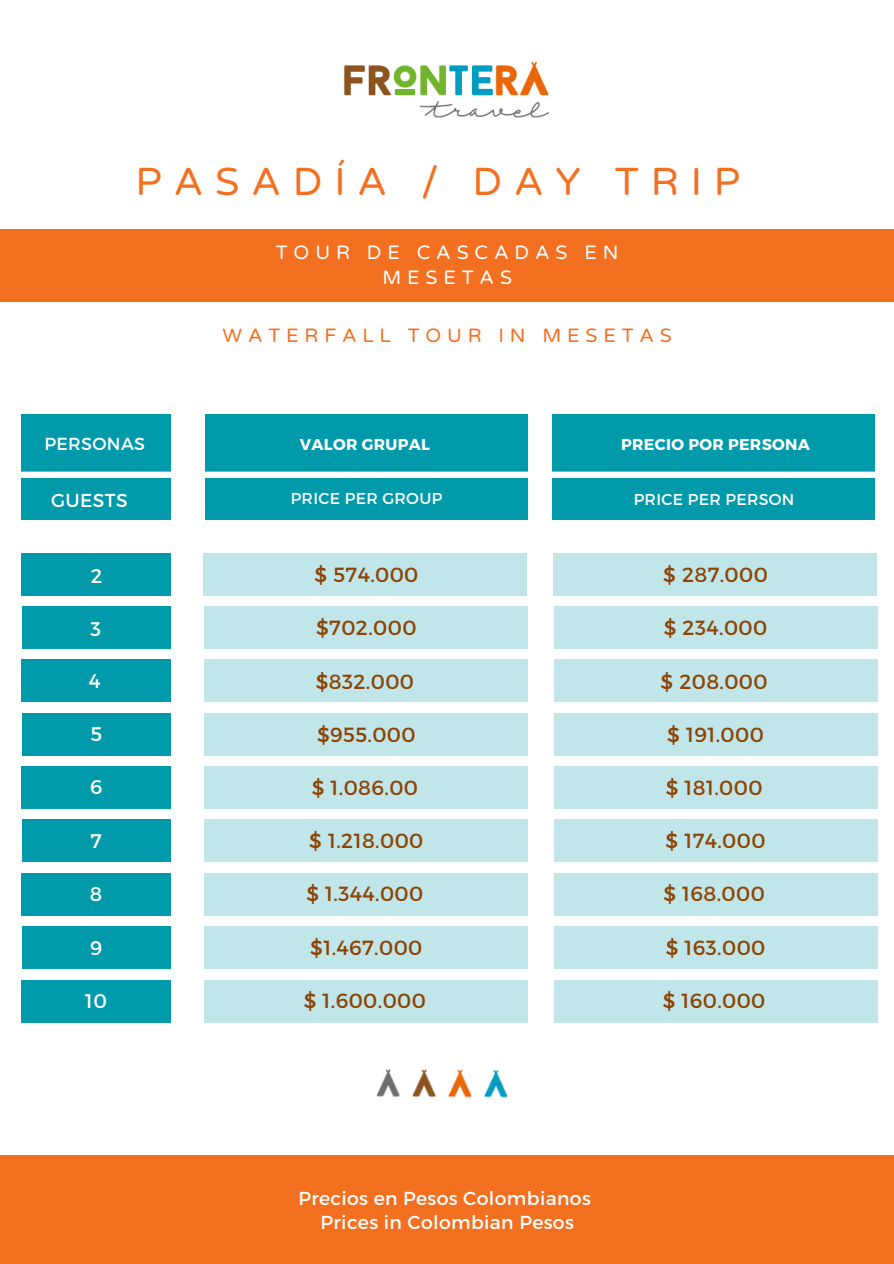
<style>
.page{position:relative;width:894px;height:1264px;background:#fff}
.page>*{position:absolute;margin:0;border:0;box-sizing:border-box;transform-origin:0 0}
.t1{font:39.45px "Varela Round";letter-spacing:.3em;color:#f37021}
.t2{font:20.4px "Montserrat";letter-spacing:.02em;color:#8d4404}
.t3{font:19.65px "Montserrat";color:#fff}
.t4{font:19.5px/24.5px "Varela Round";letter-spacing:.3em;color:#fff;text-align:center}
.t5{font:19.5px "Varela Round";letter-spacing:.3em;color:#f37021}
.t6{font:18.75px "Montserrat";letter-spacing:.02em;color:#fff}
.t7{font:17.4px "Montserrat";letter-spacing:.02em;color:#fff}
.t8{font:700 15.75px "Montserrat";letter-spacing:.02em;color:#fff}
.t9{font:15.75px "Montserrat";letter-spacing:.02em;color:#fff}
</style>
<div class="page">
<img style="left:344px;top:61px;width:205px;height:57px">
<div style="left:552px;top:414px;width:322px;height:106px;background:#009aab"></div>
<div style="left:22px;top:606px;width:149px;height:43px;background:#009aab"></div>
<div style="left:21px;top:659px;width:150px;height:43px;background:#009aab"></div>
<div style="left:554px;top:606px;width:323px;height:43px;background:#c0e6ea"></div>
<div style="left:554px;top:659px;width:323px;height:43px;background:#c0e6ea"></div>
<div style="left:22px;top:712px;width:149px;height:43px;background:#009aab"></div>
<div style="left:21px;top:766px;width:150px;height:42px;background:#009aab"></div>
<div style="left:554px;top:712px;width:323px;height:43px;background:#c0e6ea"></div>
<div style="left:554px;top:766px;width:323px;height:42px;background:#c0e6ea"></div>
<div style="left:22px;top:819px;width:149px;height:43px;background:#009aab"></div>
<div style="left:21px;top:872px;width:150px;height:43px;background:#009aab"></div>
<div style="left:554px;top:819px;width:323px;height:43px;background:#c0e6ea"></div>
<div style="left:554px;top:872px;width:323px;height:43px;background:#c0e6ea"></div>
<div style="left:21px;top:553px;width:150px;height:43px;background:#009aab"></div>
<div style="left:553px;top:553px;width:323px;height:43px;background:#c0e6ea"></div>
<div style="left:205px;top:606px;width:323px;height:43px;background:#c0e6ea"></div>
<div style="left:205px;top:659px;width:323px;height:43px;background:#c0e6ea"></div>
<div style="left:205px;top:712px;width:323px;height:43px;background:#c0e6ea"></div>
<div style="left:205px;top:766px;width:323px;height:42px;background:#c0e6ea"></div>
<div style="left:205px;top:819px;width:323px;height:43px;background:#c0e6ea"></div>
<div style="left:205px;top:872px;width:323px;height:43px;background:#c0e6ea"></div>
<div style="left:204px;top:553px;width:323px;height:43px;background:#c0e6ea"></div>
<div style="left:205px;top:414px;width:322px;height:106px;background:#009aab"></div>
<div style="left:21px;top:414px;width:150px;height:106px;background:#009aab"></div>
<div style="left:6px;top:472px;width:881px;height:6px;background:#fff"></div>
<div style="left:0;top:1154px;width:893px;height:109px;background:#f37021"></div>
<img style="left:376px;top:1069px;width:132px;height:29px">
<div style="left:22px;top:926px;width:149px;height:43px;background:#009aab"></div>
<div style="left:21px;top:979px;width:150px;height:43px;background:#009aab"></div>
<div style="left:554px;top:926px;width:323px;height:43px;background:#c0e6ea"></div>
<div style="left:554px;top:979px;width:323px;height:43px;background:#c0e6ea"></div>
<div style="left:205px;top:926px;width:323px;height:43px;background:#c0e6ea"></div>
<div style="left:205px;top:979px;width:323px;height:43px;background:#c0e6ea"></div>
<div style="left:0;top:230px;width:893px;height:72px;background:#f37021"></div>
<p class="t1" style="left:135px;top:159px;width:606px">PASADÍA / DAY TRIP</p>
<p class="t4" style="left:276px;top:241px;width:344px">TOUR DE CASCADAS EN<br>MESETAS</p>
<p class="t5" style="left:222px;top:324px;width:450px">WATERFALL TOUR IN MESETAS</p>
<p class="t7" style="left:44px;top:432px;width:102px">PERSONAS</p>
<p class="t8" style="left:299px;top:434px;width:132px">VALOR GRUPAL</p>
<p class="t6" style="left:51px;top:488px;width:78px">GUESTS</p>
<p class="t9" style="left:290px;top:488px;width:153px">PRICE PER GROUP</p>
<p class="t8" style="left:621px;top:434px;width:190px">PRECIO POR PERSONA</p>
<p class="t9" style="left:633px;top:489px;width:162px">PRICE PER PERSON</p>
<p class="t3" style="left:91px;top:563px;width:13px">2</p>
<p class="t2" style="left:314px;top:562px;width:105px">$ 574.000</p>
<p class="t2" style="left:663px;top:561px;width:106px">$ 287.000</p>
<p class="t3" style="left:90px;top:616px;width:12px">3</p>
<p class="t2" style="left:663px;top:615px;width:105px">$ 234.000</p>
<p class="t2" style="left:660px;top:668px;width:109px">$ 208.000</p>
<p class="t3" style="left:91px;top:721px;width:13px">5</p>
<p class="t3" style="left:90px;top:774px;width:14px">6</p>
<p class="t2" style="left:316px;top:615px;width:102px">$702.000</p>
<p class="t2" style="left:315px;top:668px;width:100px">$832.000</p>
<p class="t2" style="left:317px;top:721px;width:100px">$955.000</p>
<p class="t2" style="left:311px;top:774px;width:108px">$ 1.086.00</p>
<p class="t2" style="left:309px;top:827px;width:115px">$ 1.218.000</p>
<p class="t2" style="left:306px;top:880px;width:118px">$ 1.344.000</p>
<p class="t3" style="left:89px;top:668px;width:13px">4</p>
<p class="t2" style="left:667px;top:721px;width:98px">$ 191.000</p>
<p class="t2" style="left:665px;top:774px;width:98px">$ 181.000</p>
<p class="t2" style="left:665px;top:827px;width:101px">$ 174.000</p>
<p class="t2" style="left:663px;top:880px;width:103px">$ 168.000</p>
<p class="t3" style="left:90px;top:828px;width:13px">7</p>
<p class="t3" style="left:90px;top:881px;width:14px">8</p>
<p class="t3" style="left:90px;top:935px;width:14px">9</p>
<p class="t3" style="left:85px;top:988px;width:23px">10</p>
<p class="t2" style="left:310px;top:934px;width:114px">$1.467.000</p>
<p class="t2" style="left:304px;top:987px;width:124px">$ 1.600.000</p>
<p class="t6" style="left:298px;top:1186px;width:294px">Precios en Pesos Colombianos</p>
<p class="t6" style="left:320px;top:1209px;width:255px">Prices in Colombian Pesos</p>
<p class="t2" style="left:665px;top:934px;width:101px">$ 163.000</p>
<p class="t2" style="left:662px;top:987px;width:104px">$ 160.000</p>
</div>
